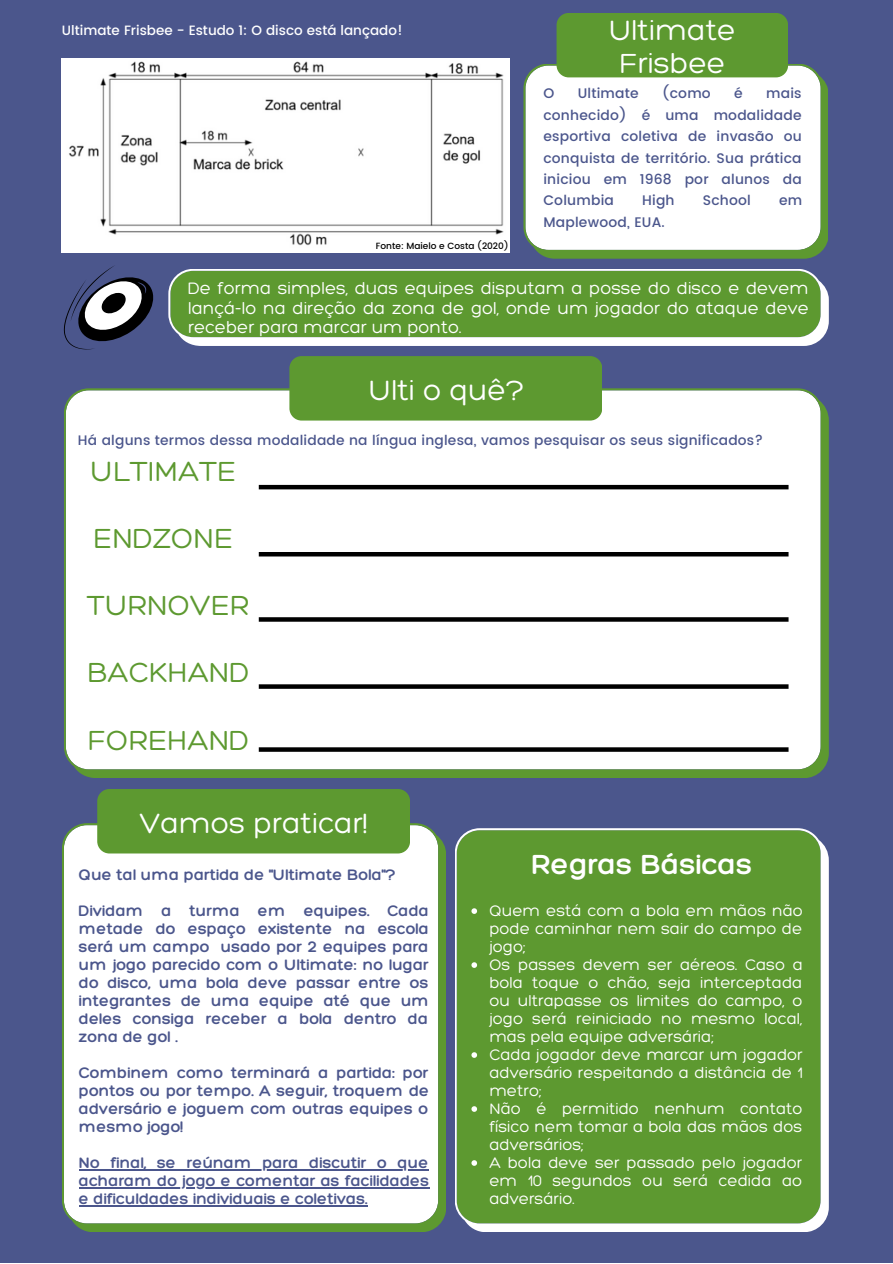
<style>
.page{position:relative;width:893px;height:1264px;background:#fff}
.page>*{position:absolute;margin:0;border:0;box-sizing:border-box;transform-origin:0 0}
.t1{font:300 30px "Hero";color:#5d9930}
.t2{font:300 30px/32.5px "Hero";color:#fff;text-align:center}
.t3{font:300 30px "Hero";color:#fff}
.t4{font:300 18px/19px "Hero";color:#fff;text-align:justify}
.t5{font:300 16.5px/18px "Hero";color:#4b568c;text-align:justify}
.t6{font:300 16.5px/18px "Hero";color:#fff;text-align:justify}
.t7{font:500 13.8px/21.3px "Poppins";letter-spacing:.015em;color:#4b568c;text-align:justify}
.t8{font:500 13.5px "Poppins";color:#fff}
.t9{font:500 9px "Poppins";color:#000}
</style>
<div class="page">
<div style="left:0;top:0;width:892px;height:1262px;background:#4b568c"></div>
<svg style="left:523px;top:64px;width:305px;height:194px;background:#f0f4ed"></svg>
<div style="left:62px;top:823px;width:384px;height:408px;background:#fff"></div>
<div style="left:556px;top:13px;width:232px;height:64px;background:#5d9930;border-radius:12px"></div>
<div style="left:64px;top:388px;width:764px;height:390px;background:#fff"></div>
<div style="left:289px;top:356px;width:313px;height:64px;background:#5d9930;border-radius:12px"></div>
<hr style="left:259px;top:485px;width:529px;height:4px;background:#000">
<hr style="left:259px;top:552px;width:529px;height:4px;background:#000">
<svg style="left:259px;top:617px;width:529px;height:4px;background:#0e0e0e"></svg>
<svg style="left:259px;top:684px;width:529px;height:4px;background:#141414"></svg>
<svg style="left:259px;top:747px;width:529px;height:4px;background:#131313"></svg>
<div style="left:97px;top:789px;width:312px;height:64px;background:#5d9930;border-radius:12px"></div>
<div style="left:455px;top:828px;width:373px;height:403px;background:#5d9930"></div>
<img style="left:62px;top:59px;width:447px;height:193px">
<svg style="left:168px;top:269px;width:660px;height:77px;background:#73a54f"></svg>
<svg style="left:64px;top:265px;width:90px;height:84px"></svg>
<hr style="left:79px;top:1169px;width:349px;height:1px;background:#4b568c">
<hr style="left:79px;top:1187px;width:350px;height:1px;background:#4b568c">
<hr style="left:79px;top:1205px;width:288px;height:1px;background:#4b568c">
<svg style="left:471px;top:908px;width:6px;height:5px"></svg>
<svg style="left:471px;top:962px;width:6px;height:5px"></svg>
<svg style="left:471px;top:1052px;width:6px;height:5px"></svg>
<svg style="left:471px;top:1106px;width:6px;height:5px"></svg>
<svg style="left:471px;top:1160px;width:6px;height:5px"></svg>
<p class="t8" style="left:62px;top:22px;width:342px">Ultimate Frisbee - Estudo 1: O disco está lançado!</p>
<p class="t2" style="left:608px;top:14px;width:128px">Ultimate<br>Frisbee</p>
<p class="t7" style="left:543px;top:83px;width:12px">O</p>
<p class="t7" style="left:577px;top:83px;width:62px">Ultimate</p>
<p class="t7" style="left:662px;top:83px;width:50px">(como</p>
<p class="t7" style="left:734px;top:83px;width:10px">é</p>
<p class="t7" style="left:543px;top:83px;width:260px;text-indent:223px">mais conhecido) é uma modalidade esportiva coletiva de invasão ou conquista de território. Sua prática iniciou em 1968 por alunos da Columbia</p>
<p class="t7" style="left:642px;top:190px;width:34px">High</p>
<p class="t7" style="left:702px;top:190px;width:50px">School</p>
<p class="t7" style="left:779px;top:190px;width:25px">em</p>
<p class="t7" style="left:543px;top:211px;width:123px">Maplewood, EUA.</p>
<p class="t9" style="left:376px;top:240px;width:134px">Fonte: Maielo e Costa (2020)</p>
<p class="t4" style="left:188px;top:278px;width:622px">De forma simples, duas equipes disputam a posse do disco e devem lançá-lo na direção da zona de gol, onde um jogador do ataque deve receber para marcar um ponto.</p>
<p class="t2" style="left:368px;top:373px;width:157px">Ulti o quê?</p>
<p class="t7" style="left:78px;top:429px;width:686px">Há alguns termos dessa modalidade na língua inglesa, vamos pesquisar os seus significados?</p>
<p class="t1" style="left:90px;top:452px;width:147px">ULTIMATE</p>
<p class="t1" style="left:93px;top:519px;width:142px">ENDZONE</p>
<p class="t1" style="left:87px;top:587px;width:164px">TURNOVER</p>
<p class="t1" style="left:87px;top:654px;width:163px">BACKHAND</p>
<p class="t1" style="left:88px;top:721px;width:163px">FOREHAND</p>
<p class="t2" style="left:140px;top:805px;width:230px">Vamos praticar!</p>
<p class="t5" style="left:79px;top:865px;width:318px">Que tal uma partida de "Ultimate Bola"?</p>
<p class="t5" style="left:79px;top:901px;width:352px">Dividam a turma em equipes. Cada metade do espaço existente na escola será um campo usado por 2 equipes para um jogo parecido com o Ultimate: no lugar do disco, uma bola deve passar entre os integrantes de uma equipe até que um deles consiga receber a bola dentro da zona de gol .</p>
<p class="t5" style="left:79px;top:1063px;width:352px">Combinem como terminará a partida: por pontos ou por tempo. A seguir, troquem de adversário e joguem com outras equipes o mesmo jogo!</p>
<p class="t5" style="left:79px;top:1153px;width:352px">No final, se reúnam para discutir o que acharam do jogo e comentar as facilidades e dificuldades individuais e coletivas.</p>
<p class="t3" style="left:531px;top:846px;width:223px">Regras Básicas</p>
<p class="t6" style="left:489px;top:901px;width:315px">Quem está com a bola em mãos não pode caminhar nem sair do campo de jogo;</p>
<p class="t6" style="left:489px;top:955px;width:315px">Os passes devem ser aéreos. Caso a bola toque o chão, seja interceptada ou ultrapasse os limites do campo, o jogo será reiniciado no mesmo local, mas pela equipe adversária;</p>
<p class="t6" style="left:489px;top:1045px;width:315px">Cada jogador deve marcar um jogador adversário respeitando a distância de 1 metro;</p>
<p class="t6" style="left:489px;top:1099px;width:314px">Não é permitido nenhum contato físico nem tomar a bola das mãos dos adversários;</p>
<p class="t6" style="left:489px;top:1153px;width:314px">A bola deve ser passado pelo jogador em 10 segundos ou será cedida ao adversário.</p>
</div>
